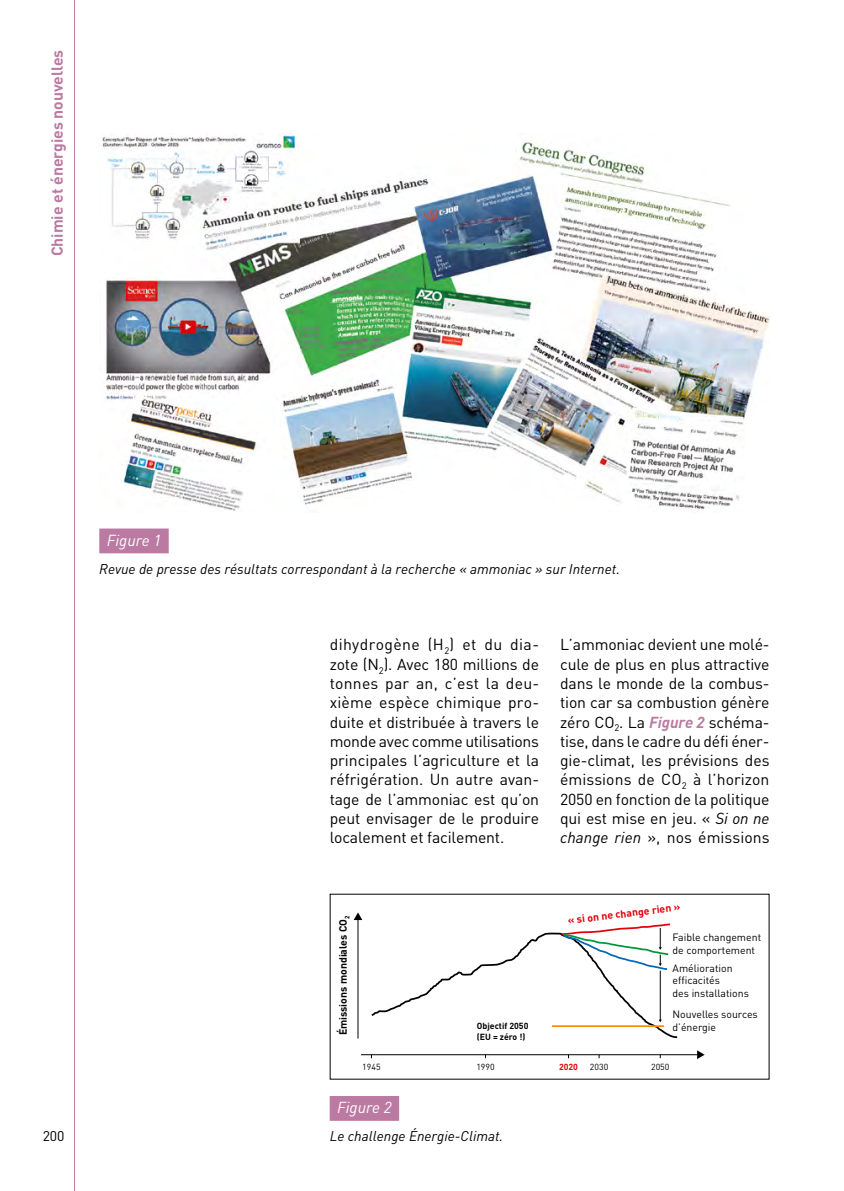
<style>
.page{position:relative;width:844px;height:1191px;background:#fff}
.page>*{position:absolute;margin:0;border:0;box-sizing:border-box;transform-origin:0 0}
.Texte_courant{font:15.75px/19.2px "DIN";letter-spacing:-.01em;color:#000;text-align:justify}
.t1{font:700 15.75px "DIN";color:#bb7aa1}
.Figure_numero{font:italic 15.75px "DIN";color:#fff}
.Figure_titre{font:italic 14px "DIN";color:#000}
.t2{font:14px "DIN";color:#000}
.t3{font:10.5px/12.6px "DIN";color:#000}
.t4{font:700 10.5px "DIN";color:#000}
.t5{font:700 10.5px "DIN";color:#e3000b}
.t6{font:700 8.75px/10.5px "DIN";color:#000}
.t7{font:8.75px "DIN";color:#000}
.t8{font:700 8.75px "DIN";color:#e3000b}
.s1{font-weight:700;font-style:italic;color:#bb7aa1}
.s2{font-style:italic}
</style>
<div class="page">
<svg style="left:74px;top:0;width:1px;height:1191px"></svg>
<div style="left:99px;top:528px;width:70px;height:25px;background:#bb7aa1"></div>
<img style="left:99px;top:135px;width:670px;height:376px">
<div style="left:329px;top:1096px;width:70px;height:24px;background:#bb7aa1"></div>
<hr style="left:357px;top:918px;width:1px;height:120px;background:#000">
<svg style="left:353px;top:912px;width:9px;height:8px"></svg>
<hr style="left:361px;top:1054px;width:337px;height:1px;background:#000">
<svg style="left:697px;top:1050px;width:7px;height:9px"></svg>
<svg style="left:371px;top:923px;width:307px;height:116px"></svg>
<hr style="left:552px;top:1025px;width:112px;height:2px;background:#f39100">
<p class="t1" style="left:47px;top:256px;width:208px;rotate:-90deg">Chimie et énergies nouvelles</p>
<p class="t2" style="left:43px;top:1127px;width:23px">200</p>
<p class="Figure_numero" style="left:107px;top:530px;width:56px">Figure 1</p>
<p class="Figure_titre" style="left:99px;top:560px;width:522px">Revue de presse des résultats correspondant à la recherche « ammoniac » sur Internet.</p>
<p class="Texte_courant" style="left:329px;top:635px;width:211px">dihydrogène (H<sub>2</sub>) et du dia&shy;zote (N<sub>2</sub>). Avec 180 millions de tonnes par an, c’est la deu&shy;xième espèce chimique pro&shy;duite et distribuée à travers le monde avec comme utilisations principales l’agriculture et la réfrigération. Un autre avan&shy;tage de l’ammoniac est qu’on peut envisager de le produire localement et facilement.</p>
<p class="Texte_courant" style="left:560px;top:635px;width:211px">L’ammoniac devient une molé&shy;cule de plus en plus attractive dans le monde de la combus&shy;tion car sa combustion génère zéro CO<sub>2</sub>. La <span class="s1">Figure 2</span> schéma&shy;tise, dans le cadre du défi éner&shy;gie-climat, les prévisions des émissions de CO<sub>2</sub> à l’horizon 2050 en fonction de la politique qui est mise en jeu. « <span class="s2">Si on ne change rien</span> », nos émissions</p>
<p class="t4" style="left:336px;top:1035px;width:121px;rotate:-90deg">Émissions mondiales CO<sub>2</sub></p>
<p class="t6" style="left:477px;top:1020px;width:53px">Objectif 2050 (EU = zéro !)</p>
<p class="t5" style="left:566px;top:913px;width:115px;rotate:-7deg">« si on ne change rien »</p>
<p class="t3" style="left:672px;top:931px;width:90px">Faible changement de comportement</p>
<p class="t3" style="left:672px;top:961px;width:78px">Amélioration efficacités<br>des installations</p>
<p class="t3" style="left:672px;top:1007px;width:87px">Nouvelles sources d’énergie</p>
<p class="t7" style="left:362px;top:1061px;width:20px">1945</p>
<p class="t7" style="left:476px;top:1061px;width:20px">1990</p>
<p class="t8" style="left:559px;top:1060px;width:21px">2020</p>
<p class="t7" style="left:589px;top:1061px;width:20px">2030</p>
<p class="t7" style="left:651px;top:1061px;width:20px">2050</p>
<p class="Figure_numero" style="left:337px;top:1097px;width:56px">Figure 2</p>
<p class="Figure_titre" style="left:329px;top:1127px;width:175px">Le challenge Énergie-Climat.</p>
</div>
